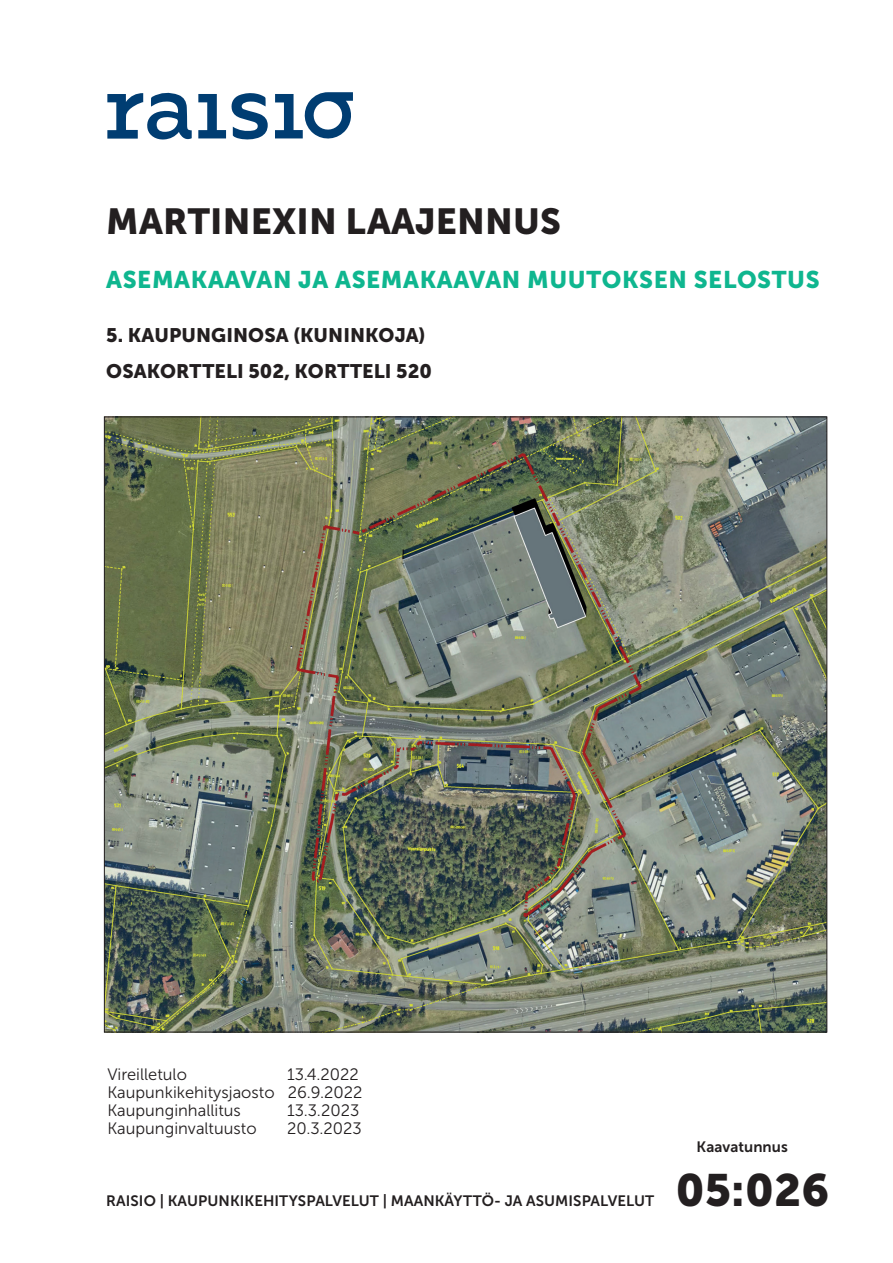
<style>
.page{position:relative;width:893px;height:1263px;background:#fff}
.page>*{position:absolute;margin:0;border:0;box-sizing:border-box;transform-origin:0 0}
.t1{font:45px "Museo Sans 900";color:#231f20}
.t2{font:36px "Museo Sans 900";letter-spacing:.005em;color:#231f20}
.t3{font:24px "Museo Sans 900";letter-spacing:.025em;color:#0fb68f}
.t4{font:19.5px/36px "Museo Sans 900";letter-spacing:.005em;color:#231f20}
.t5{font:16.5px/18px "Museo Sans 300";color:#231f20}
.t6{font:15px "Museo Sans 700";letter-spacing:.005em;color:#231f20}
</style>
<div class="page">
<svg style="left:107px;top:92px;width:85px;height:48px"></svg>
<svg style="left:275px;top:92px;width:78px;height:47px"></svg>
<svg style="left:198px;top:93px;width:70px;height:47px"></svg>
<img style="left:106px;top:419px;width:719px;height:611px">
<h2 class="t2" style="left:106px;top:201px;width:456px">MARTINEXIN LAAJENNUS</h2>
<h3 class="t3" style="left:106px;top:266px;width:715px">ASEMAKAAVAN JA ASEMAKAAVAN MUUTOKSEN SELOSTUS</h3>
<p class="t4" style="left:106px;top:317px;width:327px">5. KAUPUNGINOSA (KUNINKOJA)<br>OSAKORTTELI 502, KORTTELI 520</p>
<p class="t5" style="left:107px;top:1065px;width:256px;text-indent:180px">13.4.2022<br>Kaupunkikehitysjaosto 26.9.2022<br>Kaupunginhallitus</p>
<p class="t5" style="left:107px;top:1065px;width:81px">Vireilletulo</p>
<p class="t5" style="left:287px;top:1101px;width:74px">13.3.2023</p>
<p class="t5" style="left:107px;top:1119px;width:151px">Kaupunginvaltuusto</p>
<p class="t5" style="left:287px;top:1119px;width:76px">20.3.2023</p>
<p class="t6" style="left:106px;top:1192px;width:549px">RAISIO | KAUPUNKIKEHITYSPALVELUT | MAANKÄYTTÖ- JA ASUMISPALVELUT</p>
<p class="t6" style="left:696px;top:1138px;width:93px">Kaavatunnus</p>
<h1 class="t1" style="left:676px;top:1165px;width:155px">05:026</h1>
</div>
